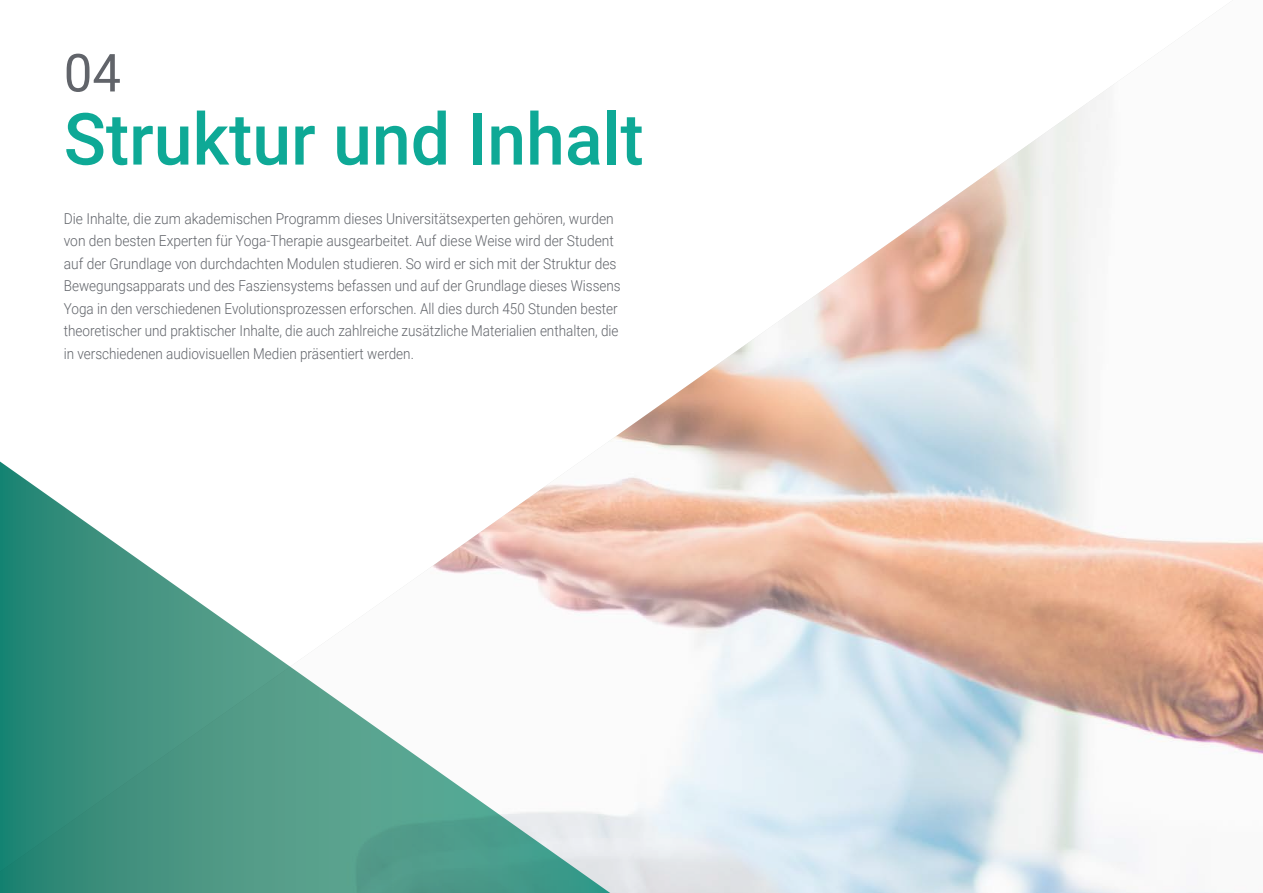
<style>
.page{position:relative;width:1263px;height:893px;background:#fff}
.page>*{position:absolute;margin:0;border:0;box-sizing:border-box;transform-origin:0 0}
.t1{font:500 72px "Roboto";color:#0ea996}
.t2{font:52.5px "Roboto";color:#61646a}
.t3{font:300 15px/22.5px "Roboto";color:#61646a;scale:.92 1}
</style>
<div class="page">
<img style="left:608px;top:84px;width:655px;height:809px">
<svg style="left:0;top:446px;width:640px;height:447px"></svg>
<h2 class="t2" style="left:64px;top:36px;width:59px">04</h2>
<h1 class="t1" style="left:64px;top:89px;width:581px">Struktur und Inhalt</h1>
<p class="t3" style="left:64px;top:207px;width:607px">Die Inhalte, die zum akademischen Programm dieses Universitätsexperten gehören, wurden von den besten Experten für Yoga-Therapie ausgearbeitet. Auf diese Weise wird der Student auf der Grundlage von durchdachten Modulen studieren. So wird er sich mit der Struktur des Bewegungsapparats und des Fasziensystems befassen und auf der Grundlage dieses Wissens Yoga in den verschiedenen Evolutionsprozessen erforschen. All dies durch 450 Stunden bester theoretischer und praktischer Inhalte, die auch zahlreiche zusätzliche Materialien enthalten, die in verschiedenen audiovisuellen Medien präsentiert werden.</p>
</div>
